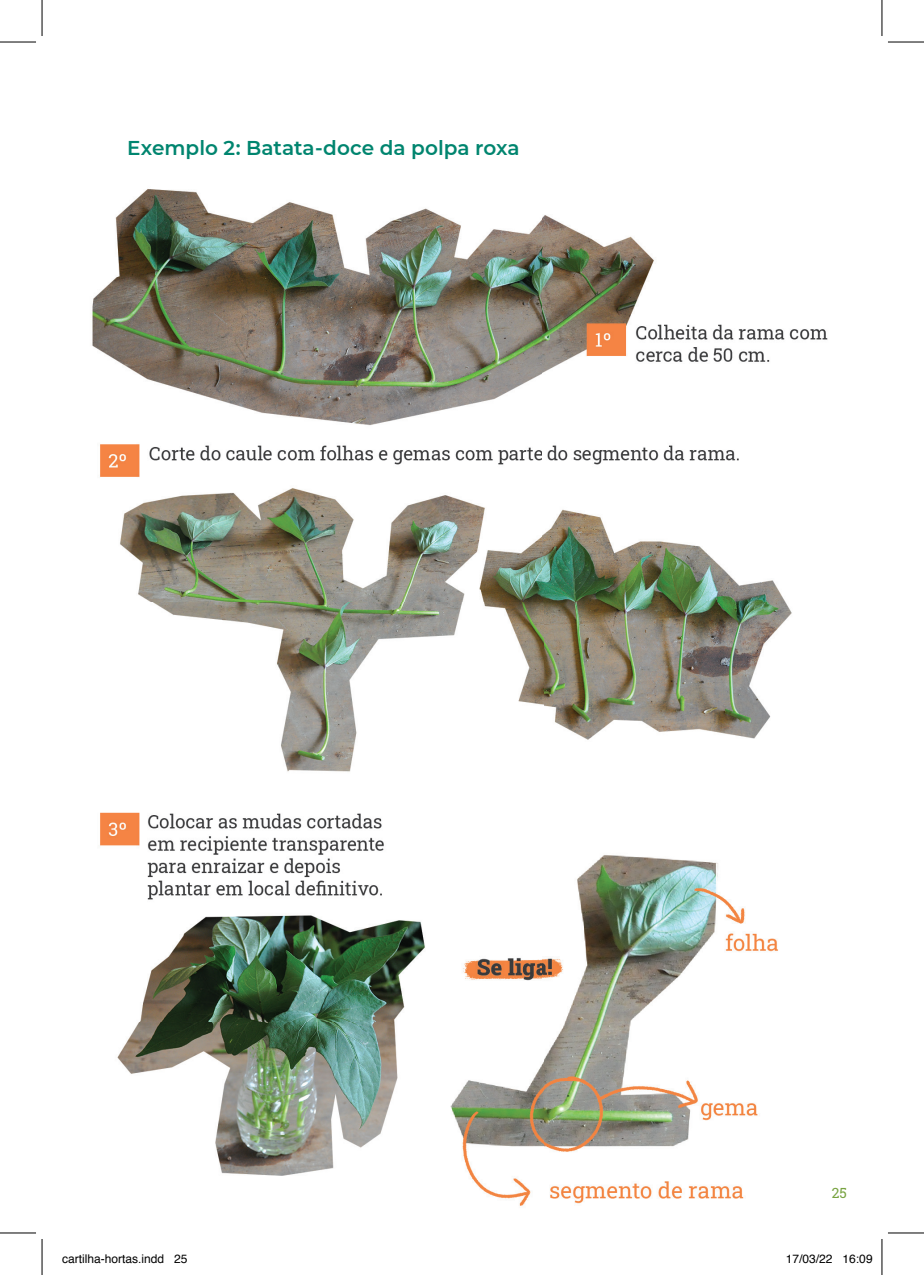
<style>
.page{position:relative;width:924px;height:1275px;background:#fff}
.page>*{position:absolute;margin:0;border:0;box-sizing:border-box;transform-origin:0 0}
.t1{font:600 20px "Montserrat";color:#00856f}
.t2{font:14px "Roboto Slab";color:#78a341}
.t3{font:12px "Helvetica";color:#000}
</style>
<div class="page">
<img style="left:92px;top:189px;width:736px;height:1017px">
<hr style="left:0;top:42px;width:36px;height:1px;background:#000">
<hr style="left:887px;top:42px;width:36px;height:1px;background:#000">
<hr style="left:0;top:1232px;width:36px;height:1px;background:#000">
<hr style="left:887px;top:1232px;width:36px;height:1px;background:#000">
<hr style="left:42px;top:0;width:1px;height:36px;background:#000">
<hr style="left:42px;top:1239px;width:1px;height:36px;background:#000">
<hr style="left:881px;top:0;width:1px;height:36px;background:#000">
<hr style="left:881px;top:1239px;width:1px;height:36px;background:#000">
<h1 class="t1" style="left:127px;top:134px;width:394px">Exemplo 2: Batata-doce da polpa roxa</h1>
<p class="t2" style="left:831px;top:1183px;width:17px">25</p>
<p class="t3" style="left:62px;top:1249px;width:127px">cartilha-hortas.indd 25</p>
<p class="t3" style="left:785px;top:1249px;width:88px">17/03/22 16:09</p>
</div>
